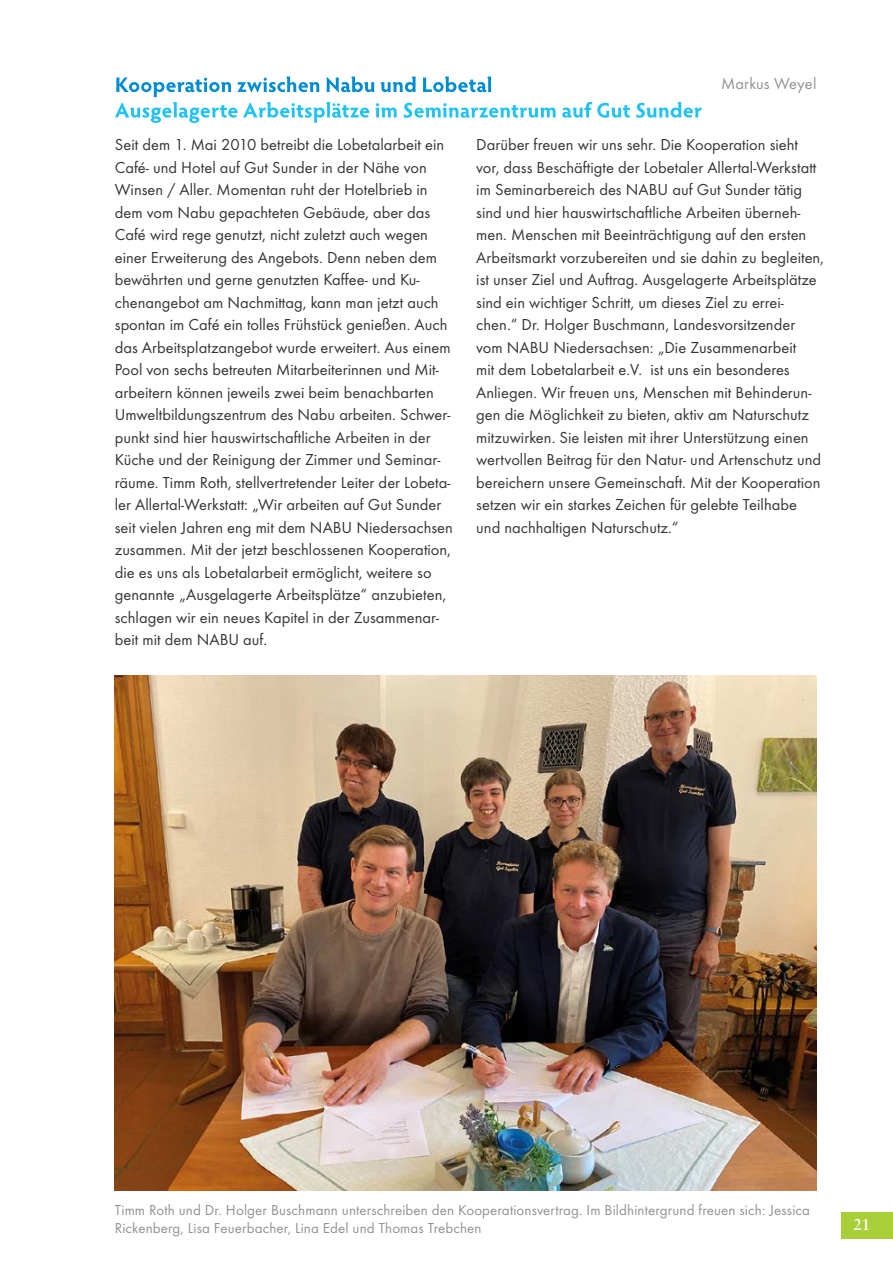
<style>
.page{position:relative;width:893px;height:1263px;background:#fff}
.page>*{position:absolute;margin:0;border:0;box-sizing:border-box;transform-origin:0 0}
.t1{font:16.5px/22.5px "Function";color:#363536}
.t2{font:16.5px "Function";letter-spacing:.01em;color:#909295}
.t3{font:500 16.5px "Savoy";color:#fff}
.t4{font:15px/18px "Function";letter-spacing:.01em;color:#909295}
</style>
<div class="page">
<div style="left:842px;top:1212px;width:51px;height:27px;background:#a9cf38"></div>
<svg style="left:115px;top:77px;width:586px;height:46px"></svg>
<img style="left:115px;top:676px;width:701px;height:515px">
<p class="t2" style="left:721px;top:74px;width:97px">Markus Weyel</p>
<p class="t1" style="left:115px;top:133px;width:340px">Seit dem 1. Mai 2010 betreibt die Lobetalarbeit ein Café- und Hotel auf Gut Sunder in der Nähe von Winsen / Aller. Momentan ruht der Hotelbrieb in dem vom Nabu gepachteten Gebäude, aber das Café wird rege genutzt, nicht zuletzt auch wegen einer Erweiterung des Angebots. Denn neben dem bewährten und gerne genutzten Kaffee- und Ku&shy;chenangebot am Nachmittag, kann man jetzt auch spontan im Café ein tolles Frühstück genießen. Auch das Arbeitsplatzangebot wurde erweitert. Aus einem Pool von sechs betreuten Mitarbeiterinnen und Mit&shy;arbeitern können jeweils zwei beim benachbarten Umweltbildungszentrum des Nabu arbeiten. Schwer&shy;punkt sind hier hauswirtschaftliche Arbeiten in der Küche und der Reinigung der Zimmer und Seminar&shy;räume. Timm Roth, stellvertretender Leiter der Lobeta&shy;ler Allertal-Werkstatt: „Wir arbeiten auf Gut Sunder seit vielen Jahren eng mit dem NABU Niedersachsen zusammen. Mit der jetzt beschlossenen Kooperation, die es uns als Lobetalarbeit ermöglicht, weitere so genannte „Ausgelagerte Arbeitsplätze“ anzubieten, schlagen wir ein neues Kapitel in der Zusammenar&shy;beit mit dem NABU auf.</p>
<p class="t1" style="left:476px;top:133px;width:349px">Darüber freuen wir uns sehr. Die Kooperation sieht vor, dass Beschäftigte der Lobetaler Allertal-Werkstatt im Seminarbereich des NABU auf Gut Sunder tätig sind und hier hauswirtschaftliche Arbeiten überneh&shy;men. Menschen mit Beeinträchtigung auf den ersten Arbeitsmarkt vorzubereiten und sie dahin zu begleiten, ist unser Ziel und Auftrag. Ausgelagerte Arbeitsplätze sind ein wichtiger Schritt, um dieses Ziel zu errei&shy;chen.“ Dr. Holger Buschmann, Landesvorsitzender vom NABU Niedersachsen: „Die Zusammenarbeit<br>mit dem Lobetalarbeit e.V. ist uns ein besonderes Anliegen. Wir freuen uns, Menschen mit Behinderun&shy;gen die Möglichkeit zu bieten, aktiv am Naturschutz mitzuwirken. Sie leisten mit ihrer Unterstützung einen wertvollen Beitrag für den Natur- und Artenschutz und bereichern unsere Gemeinschaft. Mit der Kooperation setzen wir ein starkes Zeichen für gelebte Teilhabe und nachhaltigen Naturschutz.“</p>
<p class="t4" style="left:115px;top:1201px;width:697px">Timm Roth und Dr. Holger Buschmann unterschreiben den Kooperationsvertrag. Im Bildhintergrund freuen sich: Jessica<br>Rickenberg, Lisa Feuerbacher, Lina Edel und Thomas Trebchen</p>
<p class="t3" style="left:854px;top:1215px;width:18px">21</p>
</div>
